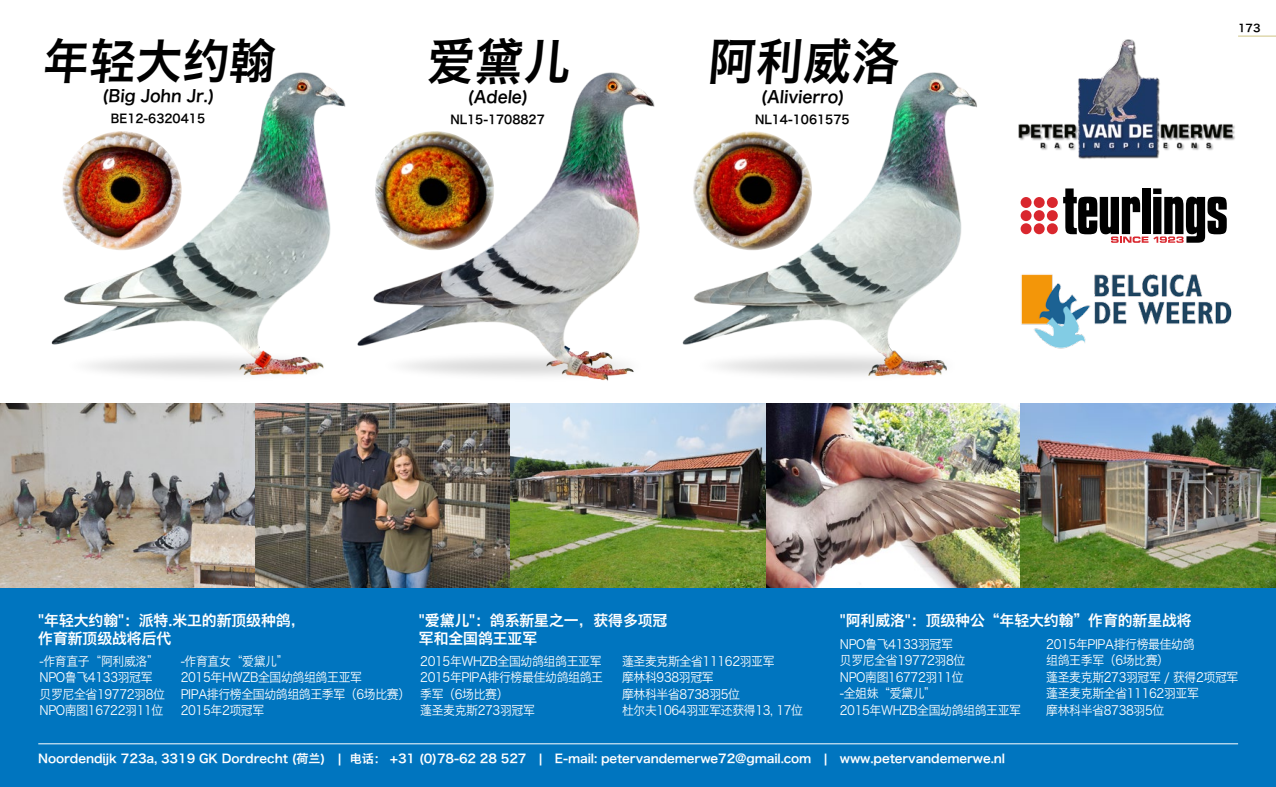
<style>
.page{position:relative;width:1276px;height:787px;background:#fff}
.page>*{position:absolute;margin:0;border:0;box-sizing:border-box;transform-origin:0 0}
.t1{font:49.5px "Hiragino Sans GB W6";color:#000;scale:.95 1}
.t2{font:48px "Hiragino Sans GB W6";color:#000;scale:.95 1}
.t3{font:16.5px "Hiragino Sans GB W6";color:#000;scale:.95 1}
.t4{font:15px/18px "Hiragino Sans GB W6";letter-spacing:-.005em;color:#fff}
.t5{font:12.75px/16.5px "Hiragino Sans GB W3";letter-spacing:-.03em;color:#fff;scale:.93 1}
.t6{font:12px "Hiragino Sans GB W6";letter-spacing:-.01em;color:#fff}
.t7{font:12px "Hiragino Sans GB W6";color:#000;scale:.95 1}
.t8{font:10.5px "Hiragino Sans GB W6";color:#000}
</style>
<div class="page">
<img style="left:57px;top:72px;width:283px;height:265px">
<img style="left:686px;top:72px;width:291px;height:267px">
<img style="left:340px;top:72px;width:346px;height:267px">
<img style="left:0;top:403px;width:255px;height:185px">
<img style="left:255px;top:403px;width:256px;height:185px">
<img style="left:511px;top:403px;width:255px;height:185px">
<img style="left:766px;top:403px;width:254px;height:185px">
<img style="left:1020px;top:403px;width:256px;height:185px">
<div style="left:0;top:588px;width:1276px;height:199px;background:#0075bf"></div>
<hr style="left:38px;top:743px;width:1200px;height:1px;background:#fff">
<img style="left:51px;top:337px;width:297px;height:39px">
<img style="left:348px;top:337px;width:322px;height:44px">
<img style="left:661px;top:339px;width:286px;height:42px">
<img style="left:62px;top:131px;width:120px;height:119px;border-radius:60px">
<img style="left:375px;top:131px;width:119px;height:119px;border-radius:60px">
<img style="left:693px;top:131px;width:119px;height:119px;border-radius:60px">
<img style="left:1018px;top:39px;width:217px;height:120px">
<img style="left:1021px;top:274px;width:211px;height:75px">
<div style="left:1020px;top:223px;width:11px;height:11px;background:#d9272e;border-radius:50%"></div>
<div style="left:1033px;top:223px;width:11px;height:11px;background:#d9272e;border-radius:50%"></div>
<div style="left:1047px;top:223px;width:10px;height:11px;background:#d9272e;border-radius:50%"></div>
<div style="left:1020px;top:210px;width:11px;height:11px;background:#d9272e;border-radius:50%"></div>
<div style="left:1033px;top:210px;width:11px;height:11px;background:#d9272e;border-radius:50%"></div>
<div style="left:1047px;top:210px;width:10px;height:11px;background:#d9272e;border-radius:50%"></div>
<div style="left:1020px;top:197px;width:11px;height:11px;background:#d9272e;border-radius:50%"></div>
<div style="left:1033px;top:197px;width:11px;height:11px;background:#d9272e;border-radius:50%"></div>
<div style="left:1047px;top:197px;width:10px;height:11px;background:#d9272e;border-radius:50%"></div>
<svg style="left:1063px;top:188px;width:163px;height:55px"></svg>
<hr style="left:1238px;top:35px;width:38px;height:2px;background:#dfd8ad">
<h2 class="t2" style="left:42px;top:30px;width:251px">年轻大约翰</h2>
<p class="t3" style="left:102px;top:85px;width:121px">(Big John Jr.)</p>
<p class="t7" style="left:111px;top:111px;width:101px">BE12-6320415</p>
<h1 class="t1" style="left:426px;top:29px;width:158px">爱黛儿</h1>
<p class="t3" style="left:467px;top:86px;width:67px">(Adele)</p>
<p class="t7" style="left:450px;top:112px;width:101px">NL15-1708827</p>
<h1 class="t1" style="left:707px;top:29px;width:208px">阿利威洛</h1>
<p class="t3" style="left:760px;top:86px;width:92px">(Alivierro)</p>
<p class="t7" style="left:755px;top:112px;width:101px">NL14-1061575</p>
<p class="t8" style="left:1238px;top:21px;width:24px">173</p>
<p class="t4" style="left:38px;top:611px;width:269px">"年轻大约翰"：派特.米卫的新顶级种鸽，作育新顶级战将后代</p>
<p class="t4" style="left:419px;top:611px;width:250px">"爱黛儿"：鸽系新星之一，获得多项冠军和全国鸽王亚军</p>
<p class="t4" style="left:840px;top:611px;width:353px">"阿利威洛"：顶级种公“年轻大约翰”作育的新星战将</p>
<p class="t5" style="left:40px;top:652px;width:136px">-作育直子“阿利威洛”<br>NPO鲁飞4133羽冠军贝罗尼全省19772羽8位<br>NPO南图16722羽11位</p>
<p class="t5" style="left:420px;top:652px;width:198px">2015年WHZB全国幼鸽组鸽王亚军<br>2015年PIPA排行榜最佳幼鸽组鸽王季军（6场比赛）<br>蓬圣麦克斯273羽冠军</p>
<p class="t5" style="left:1046px;top:635px;width:208px">2015年PIPA排行榜最佳幼鸽<br>组鸽王季军（6场比赛）<br>蓬圣麦克斯273羽冠军 / 获得2项冠军蓬圣麦克斯全省11162羽亚军<br>摩林科半省8738羽5位</p>
<p class="t5" style="left:840px;top:635px;width:196px">NPO鲁飞4133羽冠军<br>贝罗尼全省19772羽8位<br>NPO南图16772羽11位<br>-全姐妹“爱黛儿”<br>2015年WHZB全国幼鸽组鸽王亚军</p>
<p class="t5" style="left:181px;top:652px;width:248px">-作育直女“爱黛儿”<br>2015年HWZB全国幼鸽组鸽王亚军<br>PIPA排行榜全国幼鸽组鸽王季军（6场比赛）<br>2015年2项冠军</p>
<p class="t5" style="left:622px;top:652px;width:196px">蓬圣麦克斯全省11162羽亚军<br>摩林科938羽冠军<br>摩林科半省8738羽5位<br>杜尔夫1064羽亚军还获得13, 17位</p>
<p class="t6" style="left:38px;top:751px;width:968px">Noordendijk 723a, 3319 GK Dordrecht (荷兰) | 电话： +31 (0)78-62 28 527 | E-mail: petervandemerwe72@gmail.com | www.petervandemerwe.nl</p>
</div>
